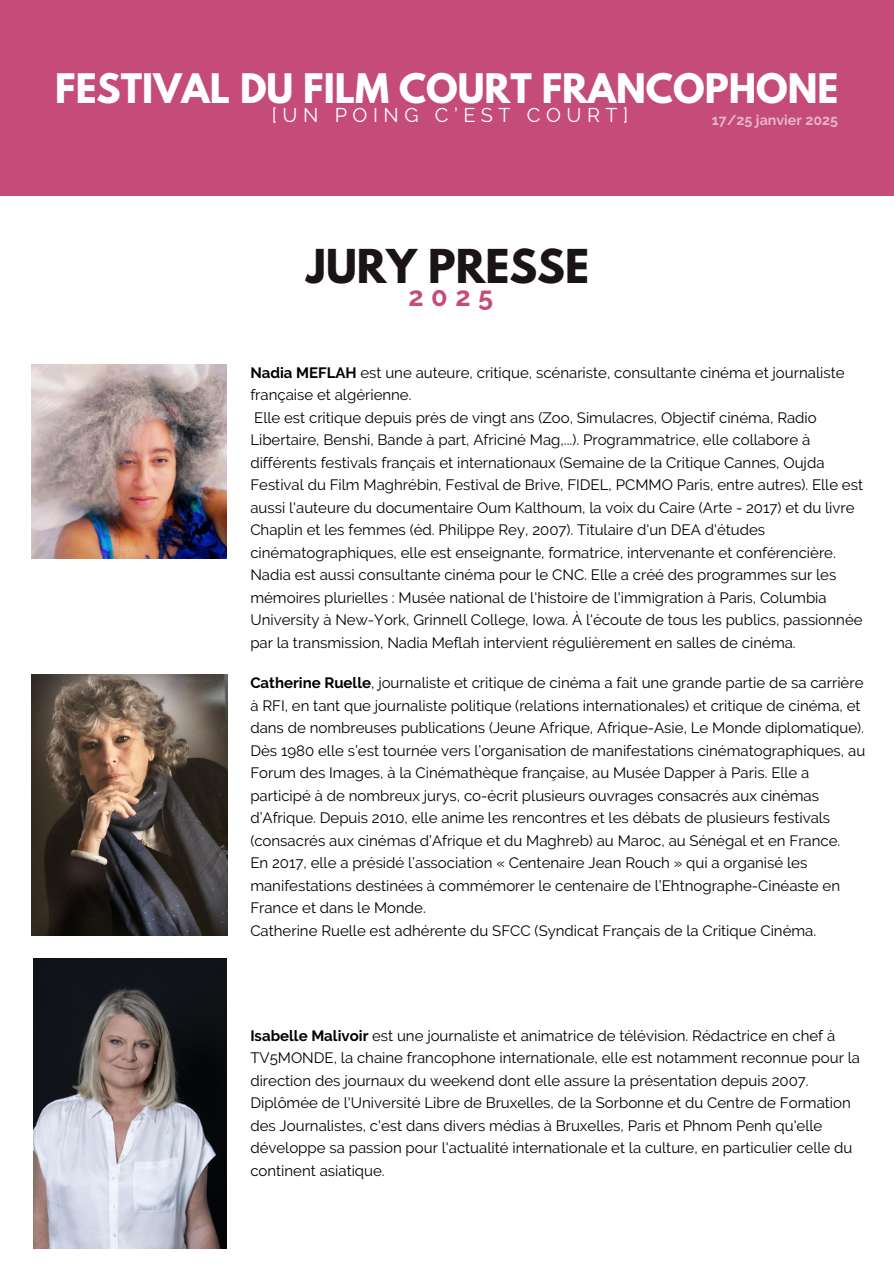
<style>
.page{position:relative;width:894px;height:1264px;background:#fff}
.page>*{position:absolute;margin:0;border:0;box-sizing:border-box;transform-origin:0 0}
.t1{font:700 41.4px "League Spartan";color:#1a1514}
.t2{font:700 36px "League Spartan";color:#fff}
.t3{font:700 27px "Raleway";color:#c54b79}
.t4{font:19.8px "Raleway";letter-spacing:.28em;color:#fff}
.t5{font:15px/22.5px "Raleway";color:#000}
.t6{font:700 14.25px "Raleway";color:#fdfdfe}
.s1{font-weight:700}
</style>
<div class="page">
<div style="left:0;top:0;width:893px;height:195px;background:#c54b79"></div>
<img style="left:31px;top:364px;width:195px;height:195px">
<img style="left:33px;top:958px;width:194px;height:290px">
<img style="left:31px;top:675px;width:196px;height:261px">
<p class="t2" style="left:55px;top:71px;width:784px">FESTIVAL DU FILM COURT FRANCOPHONE</p>
<h2 class="t4" style="left:272px;top:103px;width:358px">[UN POING C’EST COURT]</h2>
<p class="t6" style="left:711px;top:111px;width:128px">17/25 janvier 2025</p>
<h4 class="t1" style="left:306px;top:246px;width:284px">JURY PRESSE</h4>
<h5 class="t3" style="left:408px;top:280px;width:86px">2025</h5>
<h1 class="t5" style="left:250px;top:361px;width:595px"><span class="s1">Nadia MEFLAH</span> est une auteure, critique, scénariste, consultante cinéma et journaliste française et algérienne.</h1>
<h3 class="t5" style="left:250px;top:406px;width:614px">Elle est critique depuis près de vingt ans (Zoo, Simulacres, Objectif cinéma, Radio Libertaire, Benshi, Bande à part, Africiné Mag,...). Programmatrice, elle collabore à différents festivals français et internationaux (Semaine de la Critique Cannes, Oujda Festival du Film Maghrébin, Festival de Brive, FIDEL, PCMMO Paris, entre autres). Elle est aussi l'auteure du documentaire Oum Kalthoum, la voix du Caire (Arte - 2017) et du livre Chaplin et les femmes (éd. Philippe Rey, 2007). Titulaire d'un DEA d'études cinématographiques, elle est enseignante, formatrice, intervenante et conférencière.<br>Nadia est aussi consultante cinéma pour le CNC. Elle a créé des programmes sur les mémoires plurielles : Musée national de l'histoire de l'immigration à Paris, Columbia University à New-York, Grinnell College, Iowa. À l'écoute de tous les publics, passionnée par la transmission, Nadia Meflah intervient régulièrement en salles de cinéma.</h3>
<p class="t5" style="left:250px;top:671px;width:616px"><span class="s1">Catherine Ruelle</span>, journaliste et critique de cinéma a fait une grande partie de sa carrière à RFI, en tant que journaliste politique (relations internationales) et critique de cinéma, et dans de nombreuses publications (Jeune Afrique, Afrique-Asie, Le Monde diplomatique).<br>Dès 1980 elle s’est tournée vers l’organisation de manifestations cinématographiques, au Forum des Images, à la Cinémathèque française, au Musée Dapper à Paris. Elle a participé à de nombreux jurys, co-écrit plusieurs ouvrages consacrés aux cinémas d’Afrique. Depuis 2010, elle anime les rencontres et les débats de plusieurs festivals (consacrés aux cinémas d’Afrique et du Maghreb) au Maroc, au Sénégal et en France.</p>
<p class="t5" style="left:250px;top:851px;width:591px">En 2017, elle a présidé l’association « Centenaire Jean Rouch » qui a organisé les manifestations destinées à commémorer le centenaire de l’Ehtnographe-Cinéaste en<br>France et dans le Monde.</p>
<p class="t5" style="left:250px;top:919px;width:567px">Catherine Ruelle est adhérente du SFCC (Syndicat Français de la Critique Cinéma.</p>
<p class="t5" style="left:250px;top:1024px;width:611px"><span class="s1">Isabelle Malivoir</span> est une journaliste et animatrice de télévision. Rédactrice en chef à TV5MONDE, la chaine francophone internationale, elle est notamment reconnue pour la direction des journaux du weekend dont elle assure la présentation depuis 2007.<br>Diplômée de l'Université Libre de Bruxelles, de la Sorbonne et du Centre de Formation des Journalistes, c'est dans divers médias à Bruxelles, Paris et Phnom Penh qu'elle développe sa passion pour l'actualité internationale et la culture, en particulier celle du continent asiatique.</p>
</div>
